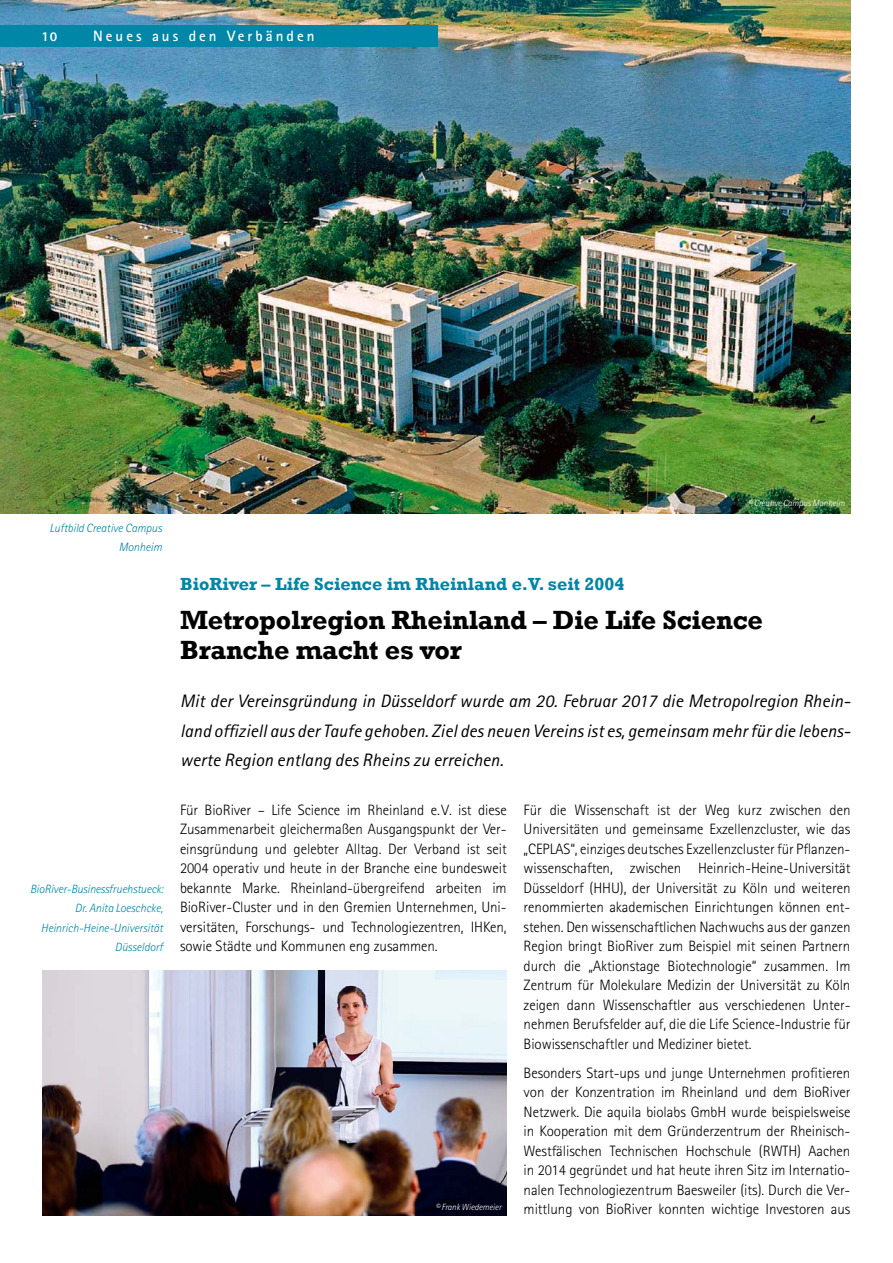
<style>
.page{position:relative;width:893px;height:1263px;background:#fff}
.page>*{position:absolute;margin:0;border:0;box-sizing:border-box;transform-origin:0 0}
.t1{font:700 27px/29.2px "Rockwell";letter-spacing:-.01em;color:#000}
.t2{font:italic 18px/29.2px "Rotis Sans Serif";letter-spacing:.005em;color:#000;text-align:justify}
.t3{font:700 18px "Rockwell";color:#0086a7}
.t4{font:300 15px/19.5px "Rotis Sans Serif";letter-spacing:-.005em;color:#000;text-align:justify}
.t5{font:700 15px "Rotis Sans Serif";letter-spacing:.2em;color:#fff}
.t6{font:800 13.5px "Rotis Sans Serif";color:#fff}
.t7{font:italic 300 12px/19.5px "Rotis Sans Serif";letter-spacing:-.005em;color:#0086a7;text-align:right}
.t8{font:italic 300 9px "Rotis Sans Serif";letter-spacing:-.005em;color:#fff}
</style>
<div class="page">
<img style="left:0;top:0;width:850px;height:513px">
<div style="left:0;top:26px;width:438px;height:21px;background:#0086a7"></div>
<img style="left:43px;top:971px;width:464px;height:244px">
<p class="t6" style="left:42px;top:28px;width:17px">10</p>
<p class="t5" style="left:93px;top:27px;width:223px">Neues aus den Verbänden</p>
<p class="t7" style="left:50px;top:518px;width:114px">Luftbild Creative Campus<br>Monheim</p>
<p class="t8" style="left:748px;top:498px;width:98px">© Creative Campus Monheim</p>
<p class="t7" style="left:30px;top:879px;width:134px">BioRiver-Businessfruehstueck:<br>Dr. Anita Loeschcke,<br>Heinrich-Heine-Universität<br>Düsseldorf</p>
<p class="t3" style="left:180px;top:573px;width:446px">BioRiver – Life Science im Rheinland e.V. seit 2004</p>
<h1 class="t1" style="left:180px;top:606px;width:584px">Metropolregion Rheinland – Die Life Science<br>Branche macht es vor</h1>
<p class="t2" style="left:180px;top:687px;width:672px">Mit der Vereinsgründung in Düsseldorf wurde am 20. Februar 2017 die Metropolregion Rhein&shy;land offiziell aus der Taufe gehoben. Ziel des neuen Vereins ist es, gemeinsam mehr für die lebens&shy;werte Region entlang des Rheins zu erreichen.</p>
<p class="t4" style="left:524px;top:800px;width:328px">Für die Wissenschaft ist der Weg kurz zwischen den Universitäten und gemeinsame Exzellenzcluster, wie das „CEPLAS“, einziges deutsches Exzellenzcluster für Pflanzen&shy;wissenschaften, zwischen Heinrich-Heine-Universität Düsseldorf (HHU), der Universität zu Köln und weiteren renommierten akademischen Einrichtungen können ent&shy;stehen. Den wissenschaftlichen Nachwuchs aus der ganzen Region bringt BioRiver zum Beispiel mit seinen Partnern durch die „Aktionstage Biotechnologie“ zusammen. Im Zentrum für Molekulare Medizin der Universität zu Köln zeigen dann Wissenschaftler aus verschiedenen Unter&shy;nehmen Berufsfelder auf, die die Life Science-Industrie für Biowissenschaftler und Mediziner bietet.</p>
<p class="t4" style="left:524px;top:1063px;width:328px">Besonders Start-ups und junge Unternehmen profitieren von der Konzentration im Rheinland und dem BioRiver Netzwerk. Die aquila biolabs GmbH wurde beispielsweise in Kooperation mit dem Gründerzentrum der Rheinisch-Westfälischen Technischen Hochschule (RWTH) Aachen in 2014 gegründet und hat heute ihren Sitz im Internatio&shy;nalen Technologiezentrum Baesweiler (its). Durch die Ver&shy;mittlung von BioRiver konnten wichtige Investoren aus</p>
<p class="t4" style="left:180px;top:800px;width:328px">Für BioRiver – Life Science im Rheinland e.V. ist diese Zusammenarbeit gleichermaßen Ausgangspunkt der Ver&shy;einsgründung und gelebter Alltag. Der Verband ist seit 2004 operativ und heute in der Branche eine bundesweit bekannte Marke. Rheinland-übergreifend arbeiten im BioRiver-Cluster und in den Gremien Unternehmen, Uni&shy;versitäten, Forschungs- und Technologiezentren, IHKen, sowie Städte und Kommunen eng zusammen.</p>
<p class="t8" style="left:435px;top:1202px;width:68px">© Frank Wiedemeier</p>
</div>
